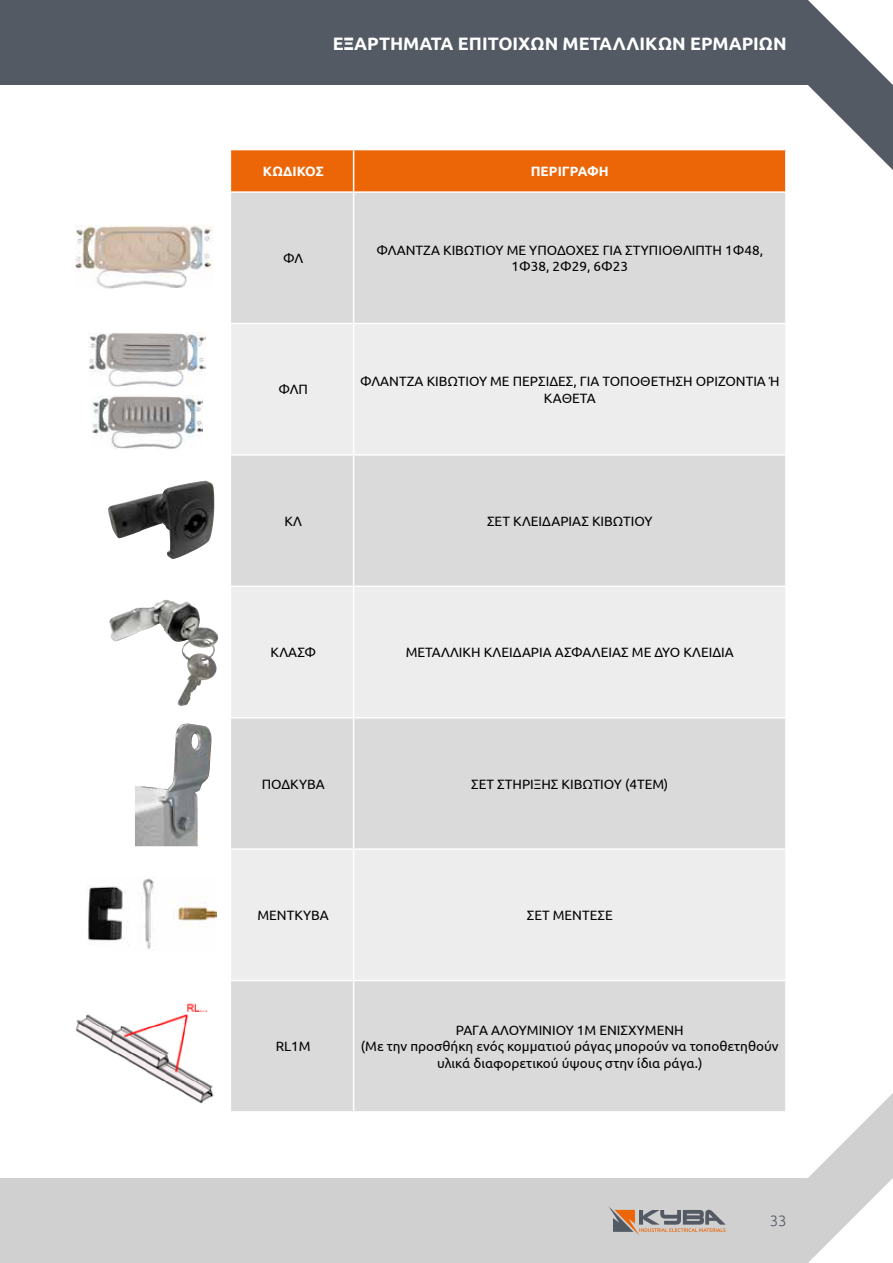
<style>
.page{position:relative;width:893px;height:1263px;background:#fff}
.page>*{position:absolute;margin:0;border:0;box-sizing:border-box;transform-origin:0 0}
.t1{font:700 18px "Ubuntu";color:#fff}
.t2{font:300 15px "Ubuntu";color:#535a63}
.t3{font:13.5px/16.2px "Ubuntu";color:#000;text-align:center}
.t4{font:700 13.5px "Ubuntu";color:#fff}
</style>
<div class="page">
<div style="left:0;top:1178px;width:893px;height:85px;background:#d0d0d0"></div>
<div style="left:0;top:0;width:893px;height:85px;background:#535a63"></div>
<svg style="left:608px;top:1206px;width:118px;height:29px"></svg>
<svg style="left:808px;top:0;width:85px;height:170px"></svg>
<svg style="left:808px;top:1093px;width:85px;height:170px"></svg>
<div style="left:231px;top:150px;width:554px;height:41px;background:#ec6608"></div>
<div style="left:231px;top:193px;width:554px;height:130px;background:#dadada"></div>
<div style="left:231px;top:324px;width:554px;height:130px;background:#ededed"></div>
<svg style="left:231px;top:456px;width:554px;height:655px;background:#e1e1e1"></svg>
<hr style="left:353px;top:150px;width:1px;height:41px;background:#fff">
<hr style="left:353px;top:193px;width:1px;height:130px;background:#fff">
<hr style="left:353px;top:324px;width:1px;height:130px;background:#fff">
<hr style="left:353px;top:456px;width:1px;height:129px;background:#fff">
<hr style="left:230px;top:585px;width:124px;height:2px;background:#fff">
<hr style="left:354px;top:585px;width:433px;height:2px;background:#fff">
<hr style="left:353px;top:587px;width:1px;height:130px;background:#fff">
<hr style="left:230px;top:717px;width:124px;height:1px;background:#fff">
<hr style="left:354px;top:717px;width:433px;height:1px;background:#fff">
<hr style="left:353px;top:718px;width:1px;height:130px;background:#fff">
<hr style="left:230px;top:848px;width:124px;height:2px;background:#fff">
<hr style="left:354px;top:848px;width:433px;height:2px;background:#fff">
<hr style="left:353px;top:850px;width:1px;height:130px;background:#fff">
<hr style="left:230px;top:980px;width:124px;height:1px;background:#fff">
<hr style="left:354px;top:980px;width:433px;height:1px;background:#fff">
<hr style="left:353px;top:981px;width:1px;height:130px;background:#fff">
<img style="left:75px;top:225px;width:138px;height:64px">
<img style="left:88px;top:333px;width:117px;height:54px">
<img style="left:92px;top:395px;width:111px;height:55px">
<img style="left:88px;top:877px;width:128px;height:72px">
<img style="left:76px;top:1003px;width:138px;height:101px">
<img style="left:109px;top:600px;width:108px;height:106px">
<img style="left:108px;top:480px;width:106px;height:79px">
<img style="left:135px;top:724px;width:76px;height:122px">
<h1 class="t1" style="left:333px;top:32px;width:455px">ΕΞΑΡΤΗΜΑΤΑ ΕΠΙΤΟΙΧΩΝ ΜΕΤΑΛΛΙΚΩΝ ΕΡΜΑΡΙΩΝ</h1>
<p class="t4" style="left:263px;top:163px;width:62px">ΚΩΔΙΚΟΣ</p>
<p class="t4" style="left:531px;top:163px;width:79px">ΠΕΡΙΓΡΑΦΗ</p>
<p class="t3" style="left:283px;top:250px;width:22px">ΦΛ</p>
<p class="t3" style="left:376px;top:242px;width:388px">ΦΛΑΝΤΖΑ ΚΙΒΩΤΙΟΥ ΜΕ ΥΠΟΔΟΧΕΣ ΓΙΑ ΣΤΥΠΙΟΘΛΙΠΤΗ 1Φ48,<br>1Φ38, 2Φ29, 6Φ23</p>
<p class="t3" style="left:278px;top:381px;width:31px">ΦΛΠ</p>
<p class="t3" style="left:360px;top:373px;width:421px">ΦΛΑΝΤΖΑ ΚΙΒΩΤΙΟΥ ΜΕ ΠΕΡΣΙΔΕΣ, ΓΙΑ ΤΟΠΟΘΕΤΗΣΗ ΟΡΙΖΟΝΤΙΑ Ή<br>ΚΑΘΕΤΑ</p>
<p class="t3" style="left:284px;top:512px;width:19px">ΚΛ</p>
<p class="t3" style="left:487px;top:512px;width:167px">ΣΕΤ ΚΛΕΙΔΑΡΙΑΣ ΚΙΒΩΤΙΟΥ</p>
<p class="t3" style="left:270px;top:644px;width:47px">ΚΛΑΣΦ</p>
<p class="t3" style="left:406px;top:644px;width:330px">ΜΕΤΑΛΛΙΚΗ ΚΛΕΙΔΑΡΙΑ ΑΣΦΑΛΕΙΑΣ ΜΕ ΔΥΟ ΚΛΕΙΔΙΑ</p>
<p class="t3" style="left:262px;top:775px;width:64px">ΠΟΔΚΥΒΑ</p>
<p class="t3" style="left:471px;top:775px;width:199px">ΣΕΤ ΣΤΗΡΙΞΗΣ ΚΙΒΩΤΙΟΥ (4ΤΕΜ)</p>
<p class="t3" style="left:257px;top:907px;width:73px">MENTKYBA</p>
<p class="t3" style="left:527px;top:907px;width:87px">ΣΕΤ ΜΕΝΤΕΣΕ</p>
<p class="t3" style="left:276px;top:1038px;width:36px">RL1M</p>
<p class="t3" style="left:361px;top:1022px;width:419px">PAΓA AΛOYMINIOY 1M ENIΣXYMENH<br>(Με την προσθήκη ενός κομματιού ράγας μπορούν να τοποθετηθούν υλικά διαφορετικού ύψους στην ίδια ράγα.)</p>
<p class="t2" style="left:770px;top:1212px;width:18px">33</p>
</div>
